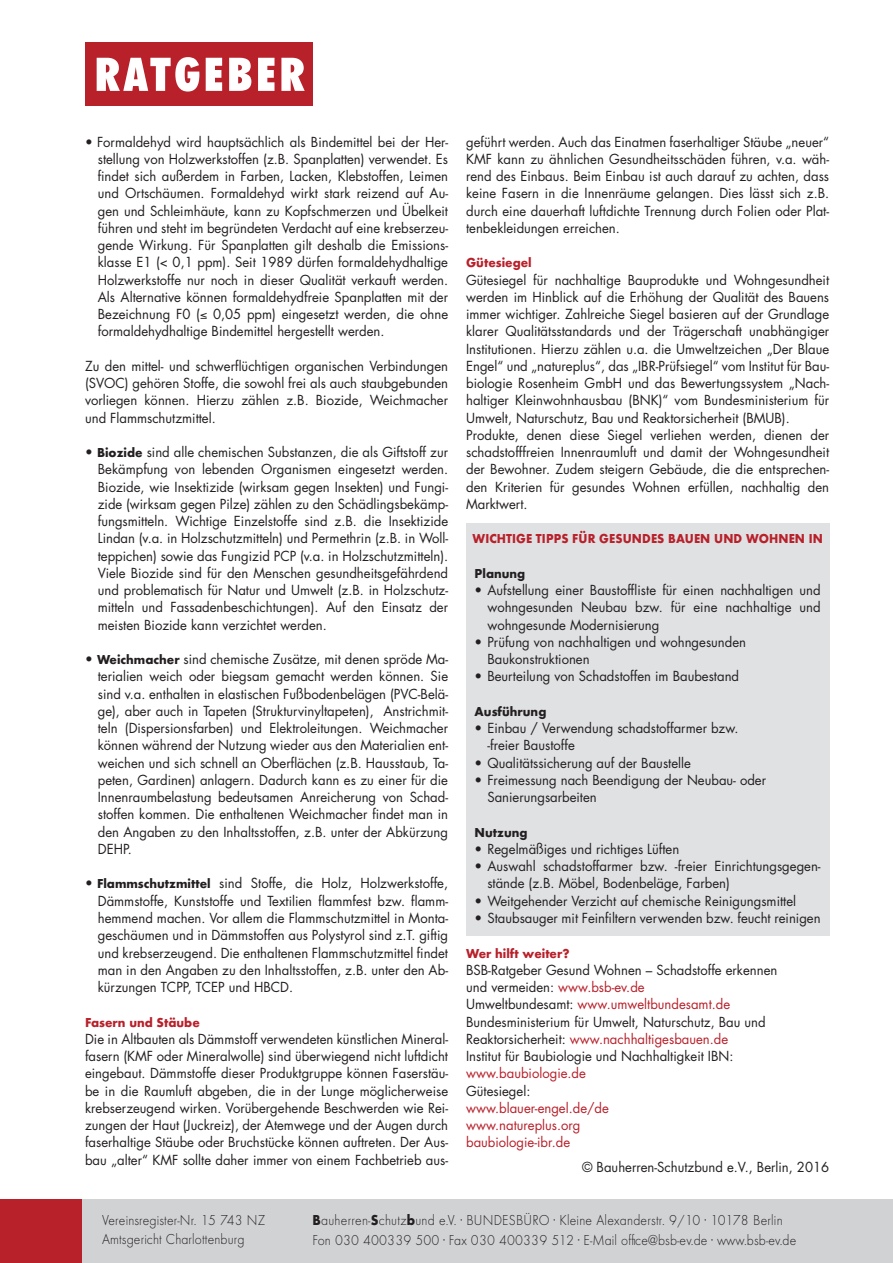
<style>
.page{position:relative;width:893px;height:1263px;background:#fff}
.page>*{position:absolute;margin:0;border:0;box-sizing:border-box;transform-origin:0 0}
.t1{font:15px/19.5px "Futura Lgt";letter-spacing:.01em;color:#231f20;scale:.91 1}
.t2{font:13.5px/17.2px "Futura";color:#231f20;text-align:justify}
.t3{font:13.5px "Futura";color:#b8202a}
.t4{font:13.5px "Futura Bld";color:#b8202a}
.t5{font:13.5px "Futura Bld";color:#b8202a;scale:.93 1}
.t6{font:13.5px "Futura Bld";color:#231f20}
.s1{font-family:"Futura Bld"}
.s2{color:#b8202a}
.s3{color:#231f20}
</style>
<div class="page">
<div style="left:0;top:1199px;width:893px;height:64px;background:#d1d2d4"></div>
<div style="left:0;top:1199px;width:82px;height:64px;background:#b8202a"></div>
<div style="left:85px;top:43px;width:228px;height:63px;background:#b8202a"></div>
<svg style="left:97px;top:57px;width:208px;height:35px"></svg>
<div style="left:466px;top:523px;width:363px;height:412px;background:#e0e1e3"></div>
<p class="t2" style="left:98px;top:133px;width:352px;text-indent:-13px">• Formaldehyd wird hauptsächlich als Bindemittel bei der Her&shy;stellung von Holzwerkstoffen (z.B. Spanplatten) verwendet. Es findet sich außerdem in Farben, Lacken, Klebstoffen, Leimen und Ortschäumen. Formaldehyd wirkt stark reizend auf Au&shy;gen und Schleimhäute, kann zu Kopfschmerzen und Übelkeit führen und steht im begründeten Verdacht auf eine krebserzeu&shy;gende Wirkung. Für Spanplatten gilt deshalb die Emissions&shy;klasse E1 (&lt; 0,1 ppm). Seit 1989 dürfen formaldehydhaltige Holzwerkstoffe nur noch in dieser Qualität verkauft werden.<br>Als Alternative können formaldehydfreie Spanplatten mit der Bezeichnung F0 (≤ 0,05 ppm) eingesetzt werden, die ohne formaldehydhaltige Bindemittel hergestellt werden.</p>
<p class="t2" style="left:85px;top:357px;width:365px">Zu den mittel- und schwerflüchtigen organischen Verbindungen (SVOC) gehören Stoffe, die sowohl frei als auch staubgebunden vorliegen können. Hierzu zählen z.B. Biozide, Weichmacher und Flammschutzmittel.</p>
<p class="t2" style="left:98px;top:443px;width:352px;text-indent:-13px">• <span class="s1">Biozide</span> sind alle chemischen Substanzen, die als Giftstoff zur Bekämpfung von lebenden Organismen eingesetzt werden.<br>Biozide, wie Insektizide (wirksam gegen Insekten) und Fungi&shy;zide (wirksam gegen Pilze) zählen zu den Schädlingsbekämp&shy;fungsmitteln. Wichtige Einzelstoffe sind z.B. die Insektizide Lindan (v.a. in Holzschutzmitteln) und Permethrin (z.B. in Woll&shy;teppichen) sowie das Fungizid PCP (v.a. in Holzschutzmitteln).<br>Viele Biozide sind für den Menschen gesundheitsgefährdend und problematisch für Natur und Umwelt (z.B. in Holzschutz&shy;mitteln und Fassadenbeschichtungen). Auf den Einsatz der meisten Biozide kann verzichtet werden.</p>
<p class="t2" style="left:98px;top:650px;width:352px;text-indent:-13px">• <span class="s1">Weichmacher</span> sind chemische Zusätze, mit denen spröde Ma&shy;terialien weich oder biegsam gemacht werden können. Sie sind v.a. enthalten in elastischen Fußbodenbelägen (PVC-Belä&shy;ge), aber auch in Tapeten (Strukturvinyltapeten), Anstrichmit&shy;teln (Dispersionsfarben) und Elektroleitungen. Weichmacher können während der Nutzung wieder aus den Materialien ent&shy;weichen und sich schnell an Oberflächen (z.B. Hausstaub, Ta&shy;peten, Gardinen) anlagern. Dadurch kann es zu einer für die Innenraumbelastung bedeutsamen Anreicherung von Schad&shy;stoffen kommen. Die enthaltenen Weichmacher findet man in den Angaben zu den Inhaltsstoffen, z.B. unter der Abkürzung DEHP.</p>
<p class="t2" style="left:98px;top:875px;width:352px;text-indent:-13px">• <span class="s1">Flammschutzmittel</span> sind Stoffe, die Holz, Holzwerkstoffe, Dämmstoffe, Kunststoffe und Textilien flammfest bzw. flamm&shy;hemmend machen. Vor allem die Flammschutzmittel in Monta&shy;geschäumen und in Dämmstoffen aus Polystyrol sind z.T. giftig und krebserzeugend. Die enthaltenen Flammschutzmittel findet man in den Angaben zu den Inhaltsstoffen, z.B. unter den Ab&shy;kürzungen TCPP, TCEP und HBCD.</p>
<p class="t4" style="left:85px;top:1013px;width:116px">Fasern und Stäube</p>
<p class="t2" style="left:85px;top:1030px;width:365px">Die in Altbauten als Dämmstoff verwendeten künstlichen Mineral&shy;fasern (KMF oder Mineralwolle) sind überwiegend nicht luftdicht eingebaut. Dämmstoffe dieser Produktgruppe können Faserstäu&shy;be in die Raumluft abgeben, die in der Lunge möglicherweise krebserzeugend wirken. Vorübergehende Beschwerden wie Rei&shy;zungen der Haut (Juckreiz), der Atemwege und der Augen durch faserhaltige Stäube oder Bruchstücke können auftreten. Der Aus&shy;bau „alter“ KMF sollte daher immer von einem Fachbetrieb aus-</p>
<p class="t2" style="left:466px;top:133px;width:365px">geführt werden. Auch das Einatmen faserhaltiger Stäube „neuer“ KMF kann zu ähnlichen Gesundheitsschäden führen, v.a. wäh&shy;rend des Einbaus. Beim Einbau ist auch darauf zu achten, dass keine Fasern in die Innenräume gelangen. Dies lässt sich z.B. durch eine dauerhaft luftdichte Trennung durch Folien oder Plat&shy;tenbekleidungen erreichen.</p>
<p class="t4" style="left:466px;top:254px;width:67px">Gütesiegel</p>
<p class="t2" style="left:466px;top:271px;width:365px">Gütesiegel für nachhaltige Bauprodukte und Wohngesundheit werden im Hinblick auf die Erhöhung der Qualität des Bauens immer wichtiger. Zahlreiche Siegel basieren auf der Grundlage klarer Qualitätsstandards und der Trägerschaft unabhängiger Institutionen. Hierzu zählen u.a. die Umweltzeichen „Der Blaue Engel“ und „natureplus“, das „IBR-Prüfsiegel“ vom Institut für Bau&shy;biologie Rosenheim GmbH und das Bewertungssystem „Nach&shy;haltiger Kleinwohnhausbau (BNK)“ vom Bundesministerium für Umwelt, Naturschutz, Bau und Reaktorsicherheit (BMUB).</p>
<p class="t2" style="left:466px;top:426px;width:365px">Produkte, denen diese Siegel verliehen werden, dienen der schadstofffreien Innenraumluft und damit der Wohngesundheit der Bewohner. Zudem steigern Gebäude, die die entsprechen&shy;den Kriterien für gesundes Wohnen erfüllen, nachhaltig den Marktwert.</p>
<p class="t5" style="left:472px;top:530px;width:378px">WICHTIGE TIPPS FÜR GESUNDES BAUEN UND WOHNEN IN</p>
<p class="t6" style="left:475px;top:564px;width:52px">Planung</p>
<p class="t2" style="left:487px;top:581px;width:335px;text-indent:-13px">• Aufstellung einer Baustoffliste für einen nachhaltigen und wohngesunden Neubau bzw. für eine nachhaltige und wohngesunde Modernisierung</p>
<p class="t2" style="left:475px;top:633px;width:273px">• Prüfung von nachhaltigen und wohngesunden</p>
<p class="t2" style="left:487px;top:650px;width:104px">Baukonstruktionen</p>
<p class="t2" style="left:475px;top:668px;width:266px">• Beurteilung von Schadstoffen im Baubestand</p>
<p class="t6" style="left:475px;top:702px;width:73px">Ausführung</p>
<p class="t2" style="left:475px;top:719px;width:265px">• Einbau / Verwendung schadstoffarmer bzw.</p>
<p class="t2" style="left:487px;top:737px;width:89px">-freier Baustoffe</p>
<p class="t2" style="left:475px;top:754px;width:218px">• Qualitätssicherung auf der Baustelle</p>
<p class="t2" style="left:475px;top:771px;width:293px">• Freimessung nach Beendigung der Neubau- oder</p>
<p class="t2" style="left:487px;top:788px;width:111px">Sanierungsarbeiten</p>
<p class="t6" style="left:475px;top:823px;width:54px">Nutzung</p>
<p class="t2" style="left:475px;top:840px;width:206px">• Regelmäßiges und richtiges Lüften</p>
<p class="t2" style="left:487px;top:857px;width:335px;text-indent:-13px">• Auswahl schadstoffarmer bzw. -freier Einrichtungsgegen&shy;stände (z.B. Möbel, Bodenbeläge, Farben)</p>
<p class="t2" style="left:475px;top:892px;width:323px">• Weitgehender Verzicht auf chemische Reinigungsmittel</p>
<p class="t2" style="left:475px;top:909px;width:348px">• Staubsauger mit Feinfiltern verwenden bzw. feucht reinigen</p>
<p class="t4" style="left:466px;top:944px;width:105px">Wer hilft weiter?</p>
<p class="t2" style="left:466px;top:961px;width:313px">BSB-Ratgeber Gesund Wohnen – Schadstoffe erkennen</p>
<p class="t2" style="left:466px;top:978px;width:180px">und vermeiden: <span class="s2">www.bsb-ev.de</span></p>
<p class="t3" style="left:466px;top:995px;width:266px"><span class="s3">Umweltbundesamt:</span> www.umweltbundesamt.de</p>
<p class="t2" style="left:466px;top:1013px;width:301px">Bundesministerium für Umwelt, Naturschutz, Bau und</p>
<p class="t3" style="left:466px;top:1029px;width:264px"><span class="s3">Reaktorsicherheit:</span> www.nachhaltigesbauen.de</p>
<p class="t2" style="left:466px;top:1047px;width:269px">Institut für Baubiologie und Nachhaltigkeit IBN:</p>
<p class="t3" style="left:466px;top:1064px;width:121px">www.baubiologie.de</p>
<p class="t2" style="left:466px;top:1082px;width:66px">Gütesiegel:</p>
<p class="t3" style="left:466px;top:1098px;width:144px">www.blauer-engel.de/de</p>
<p class="t3" style="left:466px;top:1116px;width:116px">www.natureplus.org</p>
<p class="t3" style="left:466px;top:1133px;width:106px">baubiologie-ibr.de</p>
<p class="t2" style="left:582px;top:1158px;width:249px">© Bauherren-Schutzbund e.V., Berlin, 2016</p>
<p class="t1" style="left:102px;top:1211px;width:181px">Vereinsregister-Nr. 15 743 NZ<br>Amtsgericht Charlottenburg</p>
<p class="t1" style="left:313px;top:1212px;width:533px"><span class="s1">B</span>auherren-<span class="s1">S</span>chutz<span class="s1">b</span>und e.V. · BUNDESBÜRO · Kleine Alexanderstr. 9/10 · 10178 Berlin<br>Fon 030 400339 500 · Fax 030 400339 512 · E-Mail office@bsb-ev.de · www.bsb-ev.de</p>
</div>
